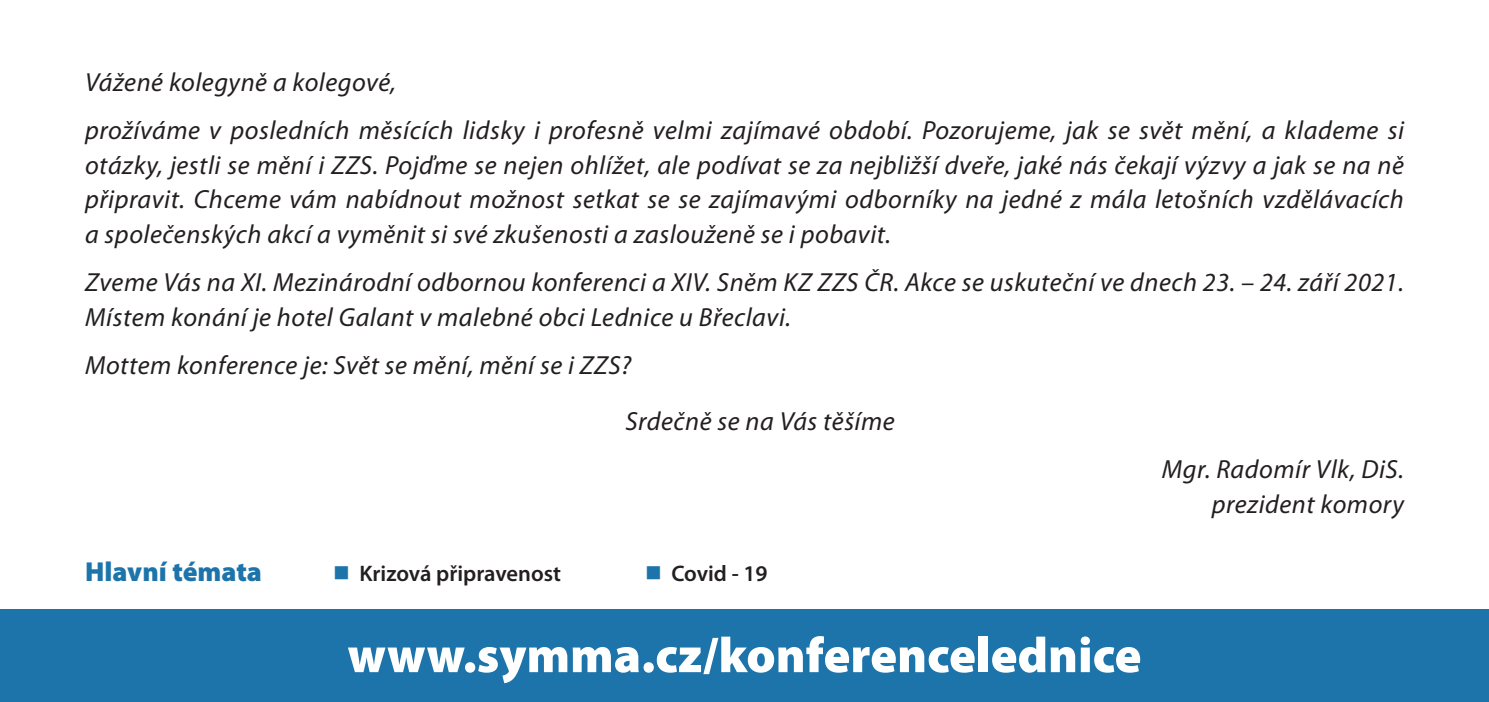
<style>
.page{position:relative;width:1489px;height:702px;background:#fff}
.page>*{position:absolute;margin:0;border:0;box-sizing:border-box;transform-origin:0 0}
.t1{font:900 50px "Myriad Pro";color:#fff}
.t2{font:900 27.5px "Myriad Pro";color:#1d74ab}
.t3{font:italic 26.25px/34.5px "Myriad Pro";letter-spacing:.02em;color:#231f20;text-align:justify}
.t4{font:600 22.5px "Myriad Pro";color:#231f20}
.s1{color:#1d74ab}
</style>
<div class="page">
<div style="left:0;top:609px;width:1488px;height:93px;background:#1d74ab"></div>
<p class="t3" style="left:85px;top:64px;width:312px">Vážené kolegyně a kolegové,</p>
<p class="t3" style="left:85px;top:113px;width:1320px">prožíváme v posledních měsících lidsky i profesně velmi zajímavé období. Pozorujeme, jak se svět mění, a klademe si otázky, jestli se mění i ZZS. Pojďme se nejen ohlížet, ale podívat se za nejbližší dveře, jaké nás čekají výzvy a jak se na ně připravit. Chceme vám nabídnout možnost setkat se se zajímavými odborníky na jedné z mála letošních vzdělávacích a společenských akcí a vyměnit si své zkušenosti a zaslouženě se i pobavit.</p>
<p class="t3" style="left:85px;top:264px;width:1320px">Zveme Vás na XI. Mezinárodní odbornou konferenci a XIV. Sněm KZ ZZS ČR. Akce se uskuteční ve dnech 23. – 24. září 2021.<br>Místem konání je hotel Galant v malebné obci Lednice u Břeclavi.</p>
<p class="t3" style="left:85px;top:347px;width:547px">Mottem konference je: Svět se mění, mění se i ZZS?</p>
<p class="t3" style="left:625px;top:403px;width:271px">Srdečně se na Vás těšíme</p>
<p class="t3" style="left:1161px;top:452px;width:243px;text-align:right">Mgr. Radomír Vlk, DiS. prezident komory</p>
<p class="t2" style="left:85px;top:553px;width:178px">Hlavní témata</p>
<p class="t4" style="left:333px;top:559px;width:229px"><span class="s1">■</span> Krizová připravenost</p>
<p class="t4" style="left:645px;top:559px;width:124px"><span class="s1">■</span> Covid - 19</p>
<p class="t1" style="left:347px;top:622px;width:795px">www.symma.cz/konferencelednice</p>
</div>
